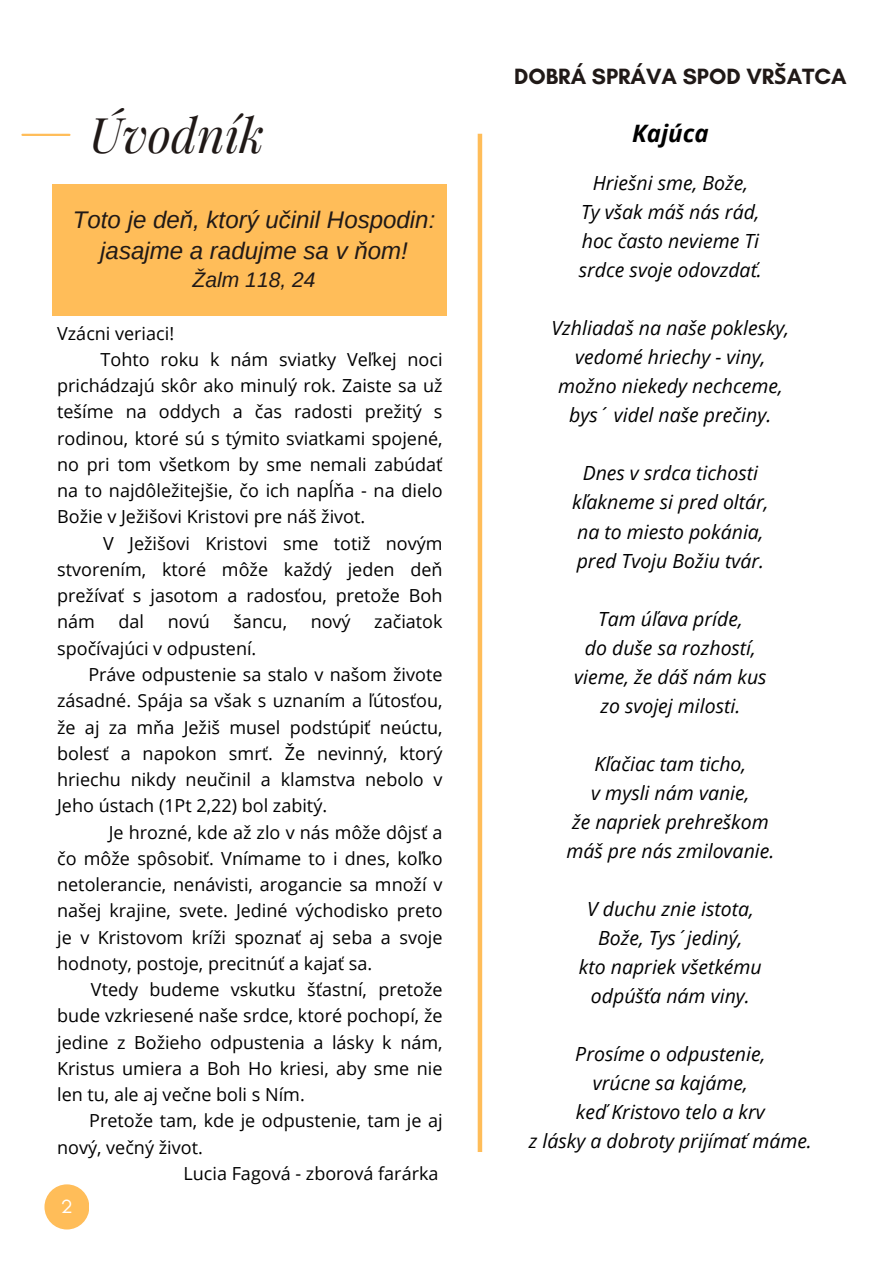
<style>
.page{position:relative;width:894px;height:1264px;background:#fff}
.page>*{position:absolute;margin:0;border:0;box-sizing:border-box;transform-origin:0 0}
.t1{font:italic 48px "Playfair Display";color:#201917}
.t2{font:italic 24px/30.3px "Arimo";color:#201917;text-align:center}
.t3{font:italic 700 24px "Open Sans";color:#000}
.t4{font:700 22.5px "Glacial Indifference";color:#201917}
.t5{font:italic 21px "Arimo";color:#201917}
.t6{font:italic 19.5px "Open Sans";color:#000}
.t7{font:19.5px "Glacial Indifference";color:#fff}
.t8{font:18px/26.2px "Open Sans";color:#000;text-align:justify}
.s1{font-family:"Noto Sans"}
</style>
<div class="page">
<hr style="left:22px;top:134px;width:47px;height:2px;background:#ffbd59">
<div style="left:44px;top:1184px;width:45px;height:45px;background:#ffbd59;border-radius:50%"></div>
<div style="left:53px;top:184px;width:394px;height:131px;background:#ffbd59"></div>
<div style="left:477px;top:134px;width:5px;height:1017px;background:#ffbd59"></div>
<h4 class="t1" style="left:89px;top:101px;width:176px">Úvodník</h4>
<p class="t2" style="left:73px;top:205px;width:364px">Toto je deň, ktorý učinil Hospodin: jasajme a radujme sa v ňom!</p>
<p class="t5" style="left:192px;top:268px;width:124px">Žalm 118, 24</p>
<p class="t8" style="left:57px;top:319px;width:118px">Vzácni veriaci!</p>
<p class="t8" style="left:57px;top:346px;width:387px;text-indent:43px">Tohto roku k nám sviatky Veľkej noci prichádzajú skôr ako minulý rok. Zaiste sa už tešíme na oddych a čas radosti prežitý s rodinou, ktoré sú s týmito sviatkami spojené, no pri tom všetkom by sme nemali zabúdať na to najdôležitejšie, čo ich napĺňa - na dielo Božie v Ježišovi Kristovi pre náš život.</p>
<p class="t8" style="left:57px;top:529px;width:387px;text-indent:46px">V Ježišovi Kristovi sme totiž novým stvorením, ktoré môže každý jeden deň prežívať s jasotom a radosťou, pretože Boh nám</p>
<p class="t8" style="left:118px;top:608px;width:27px">dal</p>
<p class="t8" style="left:168px;top:608px;width:43px">novú</p>
<p class="t8" style="left:233px;top:608px;width:55px">šancu,</p>
<p class="t8" style="left:310px;top:608px;width:41px">nový</p>
<p class="t8" style="left:374px;top:608px;width:70px">začiatok</p>
<p class="t8" style="left:57px;top:634px;width:201px">spočívajúci v odpustení.</p>
<p class="t8" style="left:57px;top:661px;width:387px;text-indent:31px">Práve odpustenie sa stalo v našom živote zásadné. Spája sa však s uznaním a ľútosťou, že aj za mňa Ježiš musel podstúpiť neúctu, bolesť a napokon smrť. Že nevinný, ktorý hriechu nikdy neučinil a klamstva nebolo v Jeho ústach (1Pt 2,22) bol zabitý.</p>
<p class="t8" style="left:57px;top:818px;width:387px;text-indent:52px">Je hrozné, kde až zlo v nás môže dôjsť a čo môže spôsobiť. Vnímame to i dnes, koľko netolerancie, nenávisti, arogancie sa množí v našej krajine, svete. Jediné východisko preto je v Kristovom kríži spoznať aj seba a svoje hodnoty, postoje, precitnúť a kajať sa.</p>
<p class="t8" style="left:57px;top:976px;width:387px;text-indent:34px">Vtedy budeme vskutku šťastní, pretože bude vzkriesené naše srdce, ktoré pochopí, že jedine z Božieho odpustenia a lásky k nám, Kristus umiera a Boh Ho kriesi, aby sme nie len tu, ale aj večne boli s Ním.</p>
<p class="t8" style="left:57px;top:1107px;width:387px;text-indent:32px">Pretože tam, kde je odpustenie, tam je aj nový, večný život.</p>
<h2 class="t8" style="left:183px;top:1159px;width:256px">Lucia Fagová - zborová farárka</h2>
<h1 class="t7" style="left:61px;top:1193px;width:13px">2</h1>
<p class="t4" style="left:514px;top:62px;width:334px">DOBRÁ SPRÁVA SPOD VR<span class="s1">Š</span>ATCA</p>
<h3 class="t3" style="left:632px;top:117px;width:78px">Kajúca</h3>
<p class="t6" style="left:592px;top:169px;width:157px">Hriešni sme, Bože,</p>
<p class="t6" style="left:581px;top:198px;width:180px">Ty však máš nás rád,</p>
<p class="t6" style="left:581px;top:227px;width:179px">hoc často nevieme Ti</p>
<p class="t6" style="left:578px;top:256px;width:184px">srdce svoje odovzdať.</p>
<p class="t6" style="left:551px;top:314px;width:239px">Vzhliadaš na naše poklesky,</p>
<p class="t6" style="left:575px;top:343px;width:192px">vedomé hriechy - viny,</p>
<p class="t6" style="left:558px;top:372px;width:226px">možno niekedy nechceme,</p>
<p class="t6" style="left:569px;top:401px;width:203px">bys´ videl naše prečiny.</p>
<p class="t6" style="left:582px;top:459px;width:177px">Dnes v srdca tichosti</p>
<p class="t6" style="left:572px;top:488px;width:198px">kľakneme si pred oltár,</p>
<p class="t6" style="left:577px;top:517px;width:188px">na to miesto pokánia,</p>
<p class="t6" style="left:576px;top:546px;width:189px">pred Tvoju Božiu tvár.</p>
<p class="t6" style="left:598px;top:604px;width:146px">Tam úľava príde,</p>
<p class="t6" style="left:584px;top:633px;width:172px">do duše sa rozhostí,</p>
<p class="t6" style="left:574px;top:662px;width:194px">vieme, že dáš nám kus</p>
<p class="t6" style="left:600px;top:691px;width:141px">zo svojej milosti.</p>
<p class="t6" style="left:594px;top:749px;width:153px">Kľačiac tam ticho,</p>
<p class="t6" style="left:591px;top:778px;width:160px">v mysli nám vanie,</p>
<p class="t6" style="left:572px;top:807px;width:198px">že napriek prehreškom</p>
<p class="t6" style="left:566px;top:836px;width:209px">máš pre nás zmilovanie.</p>
<p class="t6" style="left:587px;top:894px;width:168px">V duchu znie istota,</p>
<p class="t6" style="left:598px;top:923px;width:146px">Bože, Tys´jediný,</p>
<p class="t6" style="left:578px;top:952px;width:184px">kto napriek všetkému</p>
<p class="t6" style="left:590px;top:981px;width:160px">odpúšťa nám viny.</p>
<p class="t6" style="left:575px;top:1039px;width:192px">Prosíme o odpustenie,</p>
<p class="t6" style="left:592px;top:1068px;width:156px">vrúcne sa kajáme,</p>
<p class="t6" style="left:575px;top:1097px;width:190px">keď Kristovo telo a krv</p>
<p class="t6" style="left:528px;top:1126px;width:284px">z lásky a dobroty prijímať máme.</p>
</div>
